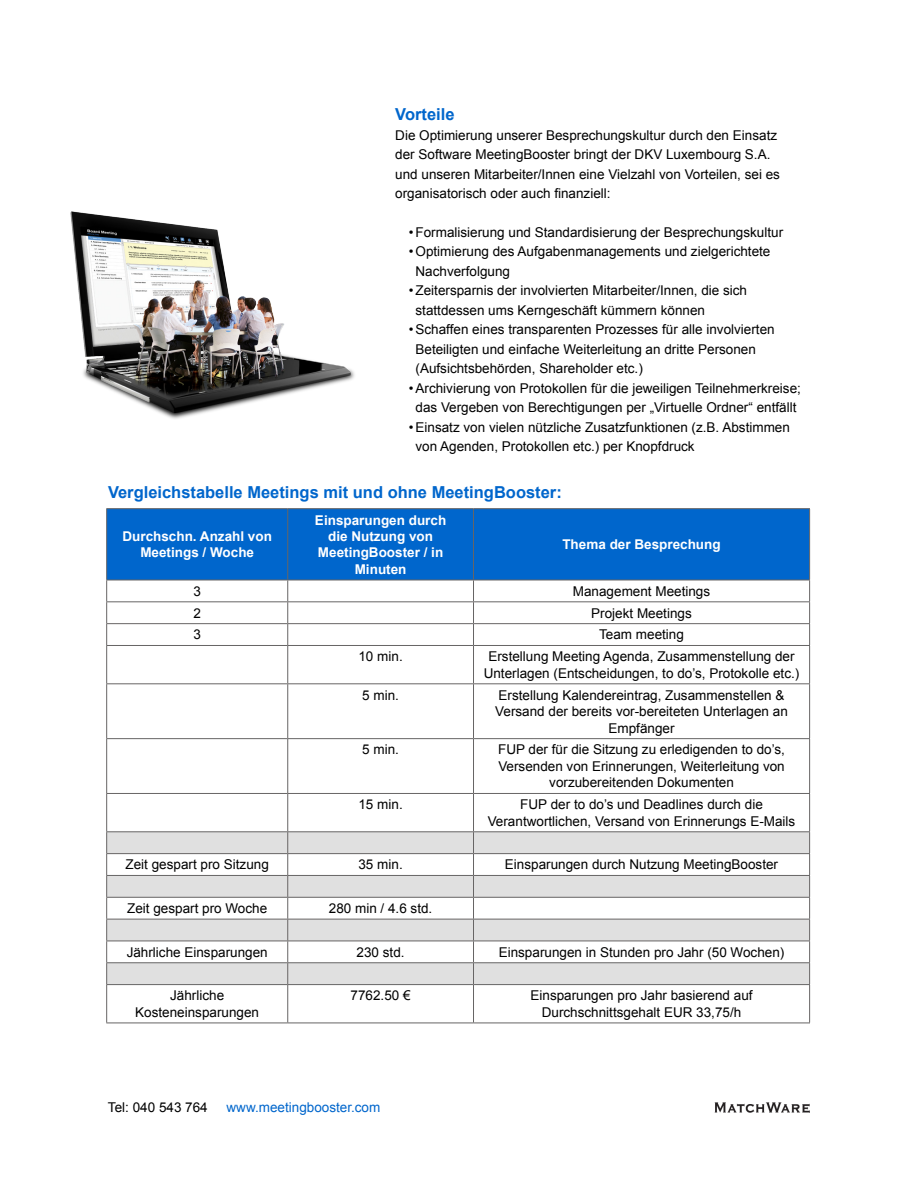
<style>
.page{position:relative;width:918px;height:1188px;background:#fff}
.page>*{position:absolute;margin:0;border:0;box-sizing:border-box;transform-origin:0 0}
.t1{font:700 16.5px "Arial";color:#06c}
.t2{font:13.5px/19.5px "Arial";color:#000;text-align:center}
.t3{font:700 13.5px/16.5px "Arial";color:#fff;text-align:center}
.t4{font:13.5px "Arial";color:#06c}
</style>
<div class="page">
<img style="left:715px;top:1103px;width:95px;height:9px">
<div style="left:107px;top:509px;width:702px;height:71px;background:#06c"></div>
<svg style="left:107px;top:832px;width:702px;height:152px;fill:#e0e0e0"></svg>
<hr style="left:106px;top:508px;width:182px;height:1px;background:#676565">
<hr style="left:106px;top:509px;width:1px;height:71px;background:#676565">
<hr style="left:288px;top:508px;width:186px;height:1px;background:#676565">
<hr style="left:287px;top:509px;width:1px;height:71px;background:#676565">
<hr style="left:474px;top:508px;width:336px;height:1px;background:#676565">
<hr style="left:473px;top:509px;width:1px;height:71px;background:#676565">
<hr style="left:809px;top:509px;width:1px;height:71px;background:#676565">
<hr style="left:106px;top:580px;width:182px;height:1px;background:#676565">
<hr style="left:288px;top:580px;width:186px;height:1px;background:#676565">
<hr style="left:474px;top:580px;width:336px;height:1px;background:#676565">
<hr style="left:106px;top:601px;width:182px;height:1px;background:#676565">
<hr style="left:288px;top:601px;width:186px;height:1px;background:#676565">
<hr style="left:474px;top:601px;width:336px;height:1px;background:#676565">
<hr style="left:106px;top:623px;width:182px;height:1px;background:#676565">
<svg style="left:106px;top:580px;width:1px;height:65px"></svg>
<hr style="left:288px;top:623px;width:186px;height:1px;background:#676565">
<svg style="left:287px;top:580px;width:1px;height:65px"></svg>
<hr style="left:474px;top:623px;width:336px;height:1px;background:#676565">
<svg style="left:473px;top:580px;width:1px;height:65px"></svg>
<svg style="left:809px;top:580px;width:1px;height:65px"></svg>
<hr style="left:106px;top:645px;width:182px;height:1px;background:#676565">
<hr style="left:106px;top:646px;width:1px;height:37px;background:#676565">
<hr style="left:288px;top:645px;width:186px;height:1px;background:#676565">
<hr style="left:287px;top:646px;width:1px;height:37px;background:#676565">
<hr style="left:474px;top:645px;width:336px;height:1px;background:#676565">
<hr style="left:473px;top:646px;width:1px;height:37px;background:#676565">
<hr style="left:809px;top:646px;width:1px;height:37px;background:#676565">
<hr style="left:106px;top:683px;width:182px;height:1px;background:#676565">
<hr style="left:106px;top:684px;width:1px;height:54px;background:#676565">
<hr style="left:288px;top:683px;width:186px;height:1px;background:#676565">
<hr style="left:287px;top:684px;width:1px;height:54px;background:#676565">
<hr style="left:474px;top:683px;width:336px;height:1px;background:#676565">
<hr style="left:473px;top:684px;width:1px;height:54px;background:#676565">
<hr style="left:809px;top:684px;width:1px;height:54px;background:#676565">
<hr style="left:106px;top:738px;width:182px;height:1px;background:#676565">
<hr style="left:106px;top:739px;width:1px;height:54px;background:#676565">
<hr style="left:288px;top:738px;width:186px;height:1px;background:#676565">
<hr style="left:287px;top:739px;width:1px;height:54px;background:#676565">
<hr style="left:474px;top:738px;width:336px;height:1px;background:#676565">
<hr style="left:473px;top:739px;width:1px;height:54px;background:#676565">
<hr style="left:809px;top:739px;width:1px;height:54px;background:#676565">
<hr style="left:106px;top:793px;width:182px;height:1px;background:#676565">
<hr style="left:106px;top:794px;width:1px;height:37px;background:#676565">
<hr style="left:288px;top:793px;width:186px;height:1px;background:#676565">
<hr style="left:287px;top:794px;width:1px;height:37px;background:#676565">
<hr style="left:474px;top:793px;width:336px;height:1px;background:#676565">
<hr style="left:473px;top:794px;width:1px;height:37px;background:#676565">
<hr style="left:809px;top:794px;width:1px;height:37px;background:#676565">
<hr style="left:106px;top:831px;width:182px;height:1px;background:#676565">
<hr style="left:288px;top:831px;width:186px;height:1px;background:#676565">
<hr style="left:474px;top:831px;width:336px;height:1px;background:#676565">
<hr style="left:106px;top:853px;width:182px;height:1px;background:#676565">
<hr style="left:288px;top:853px;width:186px;height:1px;background:#676565">
<hr style="left:474px;top:853px;width:336px;height:1px;background:#676565">
<hr style="left:106px;top:875px;width:182px;height:1px;background:#676565">
<hr style="left:288px;top:875px;width:186px;height:1px;background:#676565">
<hr style="left:474px;top:875px;width:336px;height:1px;background:#676565">
<hr style="left:106px;top:897px;width:182px;height:1px;background:#676565">
<hr style="left:288px;top:897px;width:186px;height:1px;background:#676565">
<hr style="left:474px;top:897px;width:336px;height:1px;background:#676565">
<hr style="left:106px;top:919px;width:182px;height:1px;background:#676565">
<hr style="left:288px;top:919px;width:186px;height:1px;background:#676565">
<hr style="left:474px;top:919px;width:336px;height:1px;background:#676565">
<hr style="left:106px;top:941px;width:182px;height:1px;background:#676565">
<hr style="left:288px;top:941px;width:186px;height:1px;background:#676565">
<hr style="left:474px;top:941px;width:336px;height:1px;background:#676565">
<hr style="left:106px;top:962px;width:182px;height:1px;background:#676565">
<svg style="left:106px;top:832px;width:1px;height:152px"></svg>
<hr style="left:288px;top:962px;width:186px;height:1px;background:#676565">
<svg style="left:287px;top:832px;width:1px;height:152px"></svg>
<hr style="left:474px;top:962px;width:336px;height:1px;background:#676565">
<svg style="left:473px;top:832px;width:1px;height:152px"></svg>
<svg style="left:809px;top:832px;width:1px;height:152px"></svg>
<hr style="left:106px;top:984px;width:182px;height:1px;background:#676565">
<hr style="left:106px;top:985px;width:1px;height:38px;background:#676565">
<hr style="left:288px;top:984px;width:186px;height:1px;background:#676565">
<hr style="left:287px;top:985px;width:1px;height:38px;background:#676565">
<hr style="left:474px;top:984px;width:336px;height:1px;background:#676565">
<hr style="left:473px;top:985px;width:1px;height:38px;background:#676565">
<hr style="left:809px;top:985px;width:1px;height:38px;background:#676565">
<hr style="left:106px;top:1023px;width:182px;height:1px;background:#676565">
<hr style="left:288px;top:1023px;width:186px;height:1px;background:#676565">
<hr style="left:474px;top:1023px;width:336px;height:1px;background:#676565">
<img style="left:70px;top:212px;width:285px;height:207px">
<p class="t1" style="left:395px;top:103px;width:61px">Vorteile</p>
<p class="t2" style="left:395px;top:125px;width:386px;text-align:left">Die Optimierung unserer Besprechungskultur durch den Einsatz der Software MeetingBooster bringt der DKV Luxembourg S.A. und unseren Mitarbeiter/Innen eine Vielzahl von Vorteilen, sei es organisatorisch oder auch finanziell:</p>
<p class="t2" style="left:409px;top:223px;width:376px">•Formalisierung und Standardisierung der Besprechungskultur</p>
<p class="t2" style="left:416px;top:242px;width:356px;text-align:left;text-indent:-7px">•Optimierung des Aufgabenmanagements und zielgerichtete<br>Nachverfolgung</p>
<p class="t2" style="left:416px;top:281px;width:333px;text-align:left;text-indent:-7px">•Zeitersparnis der involvierten Mitarbeiter/Innen, die sich stattdessen ums Kerngeschäft kümmern können</p>
<p class="t2" style="left:416px;top:320px;width:361px;text-align:left;text-indent:-7px">•Schaffen eines transparenten Prozesses für alle involvierten<br>Beteiligten und einfache Weiterleitung an dritte Personen (Aufsichtsbehörden, Shareholder etc.)</p>
<p class="t2" style="left:409px;top:379px;width:394px">•Archivierung von Protokollen für die jeweiligen Teilnehmerkreise; das Vergeben von Berechtigungen per „Virtuelle Ordner“ entfällt</p>
<p class="t2" style="left:416px;top:418px;width:376px;text-align:left;text-indent:-7px">•Einsatz von vielen nützliche Zusatzfunktionen (z.B. Abstimmen von Agenden, Protokollen etc.) per Knopfdruck</p>
<p class="t1" style="left:108px;top:481px;width:455px">Vergleichstabelle Meetings mit und ohne MeetingBooster:</p>
<p class="t3" style="left:122px;top:528px;width:151px">Durchschn. Anzahl von<br>Meetings / Woche</p>
<p class="t3" style="left:315px;top:512px;width:133px">Einsparungen durch die Nutzung von<br>MeetingBooster / in<br>Minuten</p>
<p class="t3" style="left:562px;top:537px;width:160px">Thema der Besprechung</p>
<p class="t2" style="left:193px;top:581px;width:9px">3</p>
<p class="t2" style="left:573px;top:581px;width:139px">Management Meetings</p>
<p class="t2" style="left:193px;top:603px;width:9px">2</p>
<p class="t2" style="left:591px;top:603px;width:102px">Projekt Meetings</p>
<p class="t2" style="left:193px;top:625px;width:9px">3</p>
<p class="t2" style="left:599px;top:625px;width:86px">Team meeting</p>
<p class="t2" style="left:358px;top:647px;width:46px">10 min.</p>
<p class="t2" style="left:484px;top:648px;width:317px;line-height:16.5px">Erstellung Meeting Agenda, Zusammenstellung der<br>Unterlagen (Entscheidungen, to do’s, Protokolle etc.)</p>
<p class="t2" style="left:362px;top:685px;width:38px">5 min.</p>
<p class="t2" style="left:495px;top:687px;width:294px;line-height:16.5px">Erstellung Kalendereintrag, Zusammenstellen &amp;<br>Versand der bereits vor-bereiteten Unterlagen an<br>Empfänger</p>
<p class="t2" style="left:362px;top:740px;width:38px">5 min.</p>
<p class="t2" style="left:498px;top:742px;width:288px;line-height:16.5px">FUP der für die Sitzung zu erledigenden to do’s,<br>Versenden von Erinnerungen, Weiterleitung von vorzubereitenden Dokumenten</p>
<p class="t2" style="left:358px;top:795px;width:46px">15 min.</p>
<p class="t2" style="left:488px;top:796px;width:309px;line-height:16.5px">FUP der to do’s und Deadlines durch die<br>Verantwortlichen, Versand von Erinnerungs E-Mails</p>
<p class="t2" style="left:126px;top:855px;width:145px">Zeit gespart pro Sitzung</p>
<p class="t2" style="left:358px;top:855px;width:46px">35 min.</p>
<p class="t2" style="left:505px;top:855px;width:275px">Einsparungen durch Nutzung MeetingBooster</p>
<p class="t2" style="left:127px;top:899px;width:142px">Zeit gespart pro Woche</p>
<p class="t2" style="left:329px;top:899px;width:105px">280 min / 4.6 std.</p>
<p class="t2" style="left:127px;top:942px;width:143px">Jährliche Einsparungen</p>
<p class="t2" style="left:357px;top:942px;width:50px">230 std.</p>
<p class="t2" style="left:499px;top:942px;width:287px">Einsparungen in Stunden pro Jahr (50 Wochen)</p>
<p class="t2" style="left:135px;top:988px;width:125px;line-height:16.5px">Jährliche<br>Kosteneinsparungen</p>
<p class="t2" style="left:351px;top:986px;width:62px">7762.50 €</p>
<p class="t2" style="left:530px;top:988px;width:224px;line-height:16.5px">Einsparungen pro Jahr basierend auf<br>Durchschnittsgehalt EUR 33,75/h</p>
<p class="t2" style="left:108px;top:1098px;width:101px">Tel: 040 543 764</p>
<p class="t4" style="left:227px;top:1099px;width:155px">www.meetingbooster.com</p>
</div>
